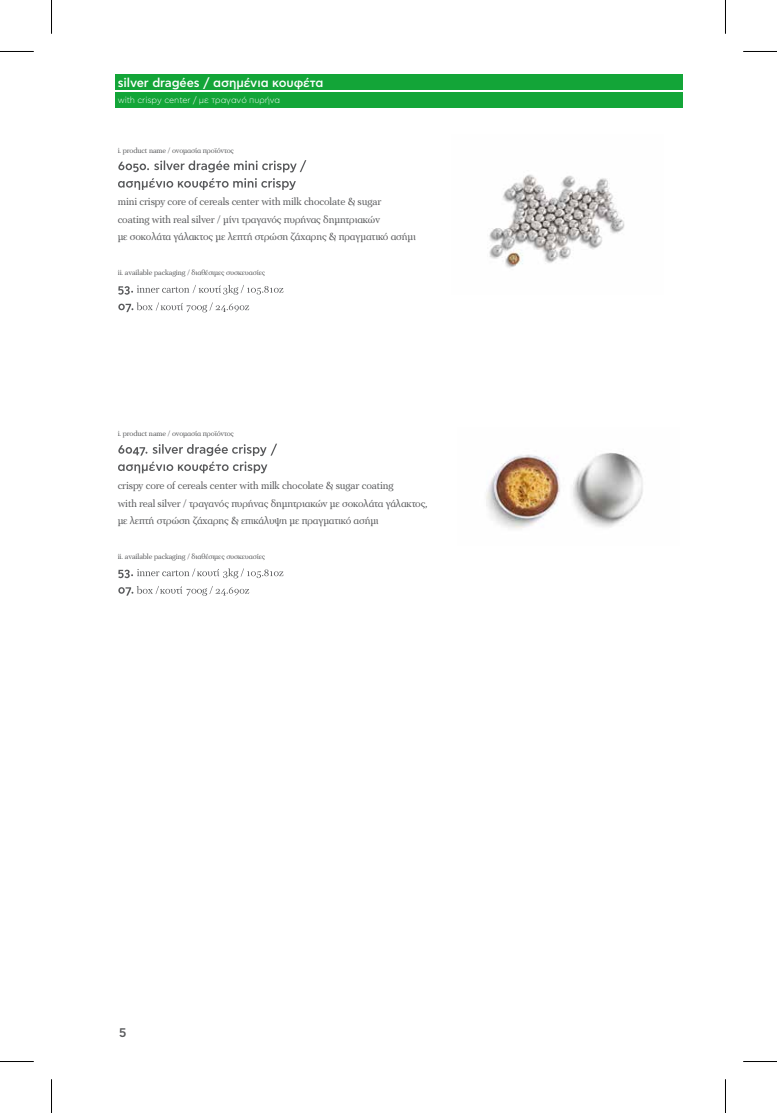
<style>
.page{position:relative;width:777px;height:1113px;background:#fff}
.page>*{position:absolute;margin:0;border:0;box-sizing:border-box;transform-origin:0 0}
.t1{font:500 12.5px "CF Asty Std";letter-spacing:-.01em;color:#fff}
.t2{font:500 12.5px "CF Asty Std";color:#58595b}
.t3{font:10.62px/17.5px "PF Regal Text Pro Regular B";letter-spacing:-.01em;color:#58595b}
.t4{font:300 8.75px "CF Asty Std";letter-spacing:-.01em;color:#fff}
.t5{font:7.62px "PF Regal Text Pro Regular B";letter-spacing:-.01em;color:#58595b}
</style>
<div class="page">
<hr style="left:0;top:51px;width:34px;height:1px;background:#000">
<hr style="left:742px;top:51px;width:34px;height:1px;background:#000">
<hr style="left:0;top:1061px;width:34px;height:1px;background:#000">
<hr style="left:742px;top:1061px;width:34px;height:1px;background:#000">
<hr style="left:51px;top:0;width:1px;height:34px;background:#000">
<hr style="left:51px;top:1079px;width:1px;height:34px;background:#000">
<hr style="left:724px;top:0;width:1px;height:34px;background:#000">
<hr style="left:724px;top:1079px;width:1px;height:34px;background:#000">
<div style="left:115px;top:92px;width:567px;height:16px;background:#13a538"></div>
<div style="left:115px;top:75px;width:567px;height:15px;background:#13a538"></div>
<svg style="left:118px;top:160px;width:188px;height:30px"></svg>
<svg style="left:118px;top:285px;width:165px;height:10px"></svg>
<svg style="left:118px;top:302px;width:131px;height:10px"></svg>
<svg style="left:118px;top:444px;width:159px;height:29px"></svg>
<svg style="left:118px;top:568px;width:165px;height:10px"></svg>
<svg style="left:118px;top:586px;width:131px;height:10px"></svg>
<img style="left:486px;top:453px;width:157px;height:76px">
<img style="left:489px;top:174px;width:136px;height:94px">
<p class="t1" style="left:118px;top:76px;width:207px">silver dragées / ασημένια κουφέτα</p>
<p class="t4" style="left:118px;top:95px;width:164px">with crispy center / με τραγανό πυρήνα</p>
<p class="t5" style="left:118px;top:146px;width:118px">i. product name / ονοµασία προϊόντος</p>
<p class="t3" style="left:118px;top:193px;width:299px">mini crispy core of cereals center with milk chocolate &amp; sugar<br>coating with real silver / µίνι τραγανός πυρήνας δηµητριακών<br>µε σοκολάτα γάλακτος µε λεπτή στρώση ζάχαρης &amp; πραγµατικό ασήµι</p>
<p class="t5" style="left:118px;top:268px;width:149px">ii. available packaging / διαθέσιµες συσκευασίες</p>
<p class="t5" style="left:118px;top:429px;width:118px">i. product name / ονοµασία προϊόντος</p>
<p class="t3" style="left:118px;top:477px;width:311px">crispy core of cereals center with milk chocolate &amp; sugar coating<br>with real silver / τραγανός πυρήνας δηµητριακών µε σοκολάτα γάλακτος, µε λεπτή στρώση ζάχαρης &amp; επικάλυψη µε πραγµατικό ασήµι</p>
<p class="t5" style="left:118px;top:552px;width:149px">ii. available packaging / διαθέσιµες συσκευασίες</p>
<p class="t2" style="left:119px;top:1026px;width:9px">5</p>
</div>
